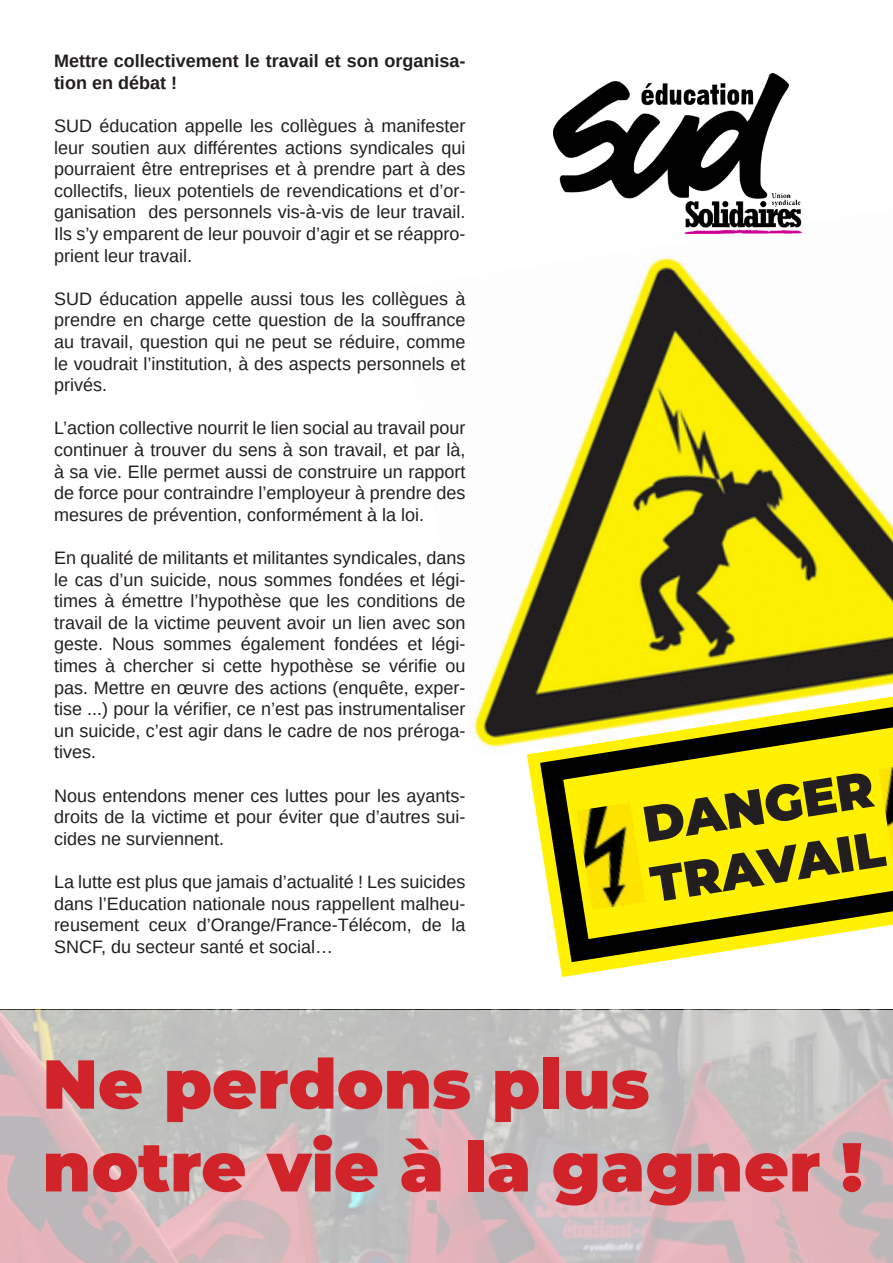
<style>
.page{position:relative;width:893px;height:1263px;background:#fff}
.page>*{position:absolute;margin:0;border:0;box-sizing:border-box;transform-origin:0 0}
.t1{font:900 69px/82.8px "Montserrat";color:#d1232a}
.t2{font:900 50.4px "Montserrat";color:#231f20}
.t3{font:18px/21.6px "Liberation Sans";color:#231f20;text-align:justify}
.t4{font:700 18px/21.6px "Liberation Sans";color:#231f20}
</style>
<div class="page">
<img style="left:474px;top:257px;width:419px;height:498px">
<svg style="left:528px;top:686px;width:365px;height:288px"></svg>
<img style="left:878px;top:767px;width:15px;height:94px">
<img style="left:577px;top:802px;width:69px;height:108px">
<img style="left:553px;top:74px;width:249px;height:160px">
<svg style="left:0;top:1010px;width:893px;height:253px;fill:#c2bebd"></svg>
<p class="t4" style="left:54px;top:50px;width:413px">Mettre collectivement le travail et son organisa&shy;tion en débat !</p>
<p class="t3" style="left:54px;top:115px;width:413px">SUD éducation appelle les collègues à manifester leur soutien aux différentes actions syndicales qui pourraient être entreprises et à prendre part à des collectifs, lieux potentiels de revendications et d’or&shy;ganisation des personnels vis-à-vis de leur travail.<br>Ils s’y emparent de leur pouvoir d’agir et se réappro&shy;prient leur travail.</p>
<p class="t3" style="left:54px;top:288px;width:413px">SUD éducation appelle aussi tous les collègues à prendre en charge cette question de la souffrance au travail, question qui ne peut se réduire, comme le voudrait l’institution, à des aspects personnels et privés.</p>
<p class="t3" style="left:54px;top:417px;width:413px">L’action collective nourrit le lien social au travail pour continuer à trouver du sens à son travail, et par là, à sa vie. Elle permet aussi de construire un rapport de force pour contraindre l’employeur à prendre des mesures de prévention, conformément à la loi.</p>
<p class="t3" style="left:54px;top:547px;width:413px">En qualité de militants et militantes syndicales, dans le cas d’un suicide, nous sommes fondées et légi&shy;times à émettre l’hypothèse que les conditions de travail de la victime peuvent avoir un lien avec son geste. Nous sommes également fondées et légi&shy;times à chercher si cette hypothèse se vérifie ou pas. Mettre en œuvre des actions (enquête, exper&shy;tise ...) pour la vérifier, ce n’est pas instrumentaliser un suicide, c’est agir dans le cadre de nos préroga&shy;tives.</p>
<p class="t3" style="left:54px;top:785px;width:413px">Nous entendons mener ces luttes pour les ayants&shy;droits de la victime et pour éviter que d’autres sui&shy;cides ne surviennent.</p>
<p class="t3" style="left:54px;top:871px;width:413px">La lutte est plus que jamais d’actualité ! Les suicides dans l’Education nationale nous rappellent malheu&shy;reusement ceux d’Orange/France-Télécom, de la SNCF, du secteur santé et social…</p>
<p class="t2" style="left:637px;top:787px;width:234px;rotate:-9deg">DANGER</p>
<p class="t2" style="left:645px;top:847px;width:238px;rotate:-9deg">TRAVAIL</p>
<p class="t1" style="left:43px;top:1038px;width:822px">Ne perdons plus notre vie à la gagner !</p>
</div>
